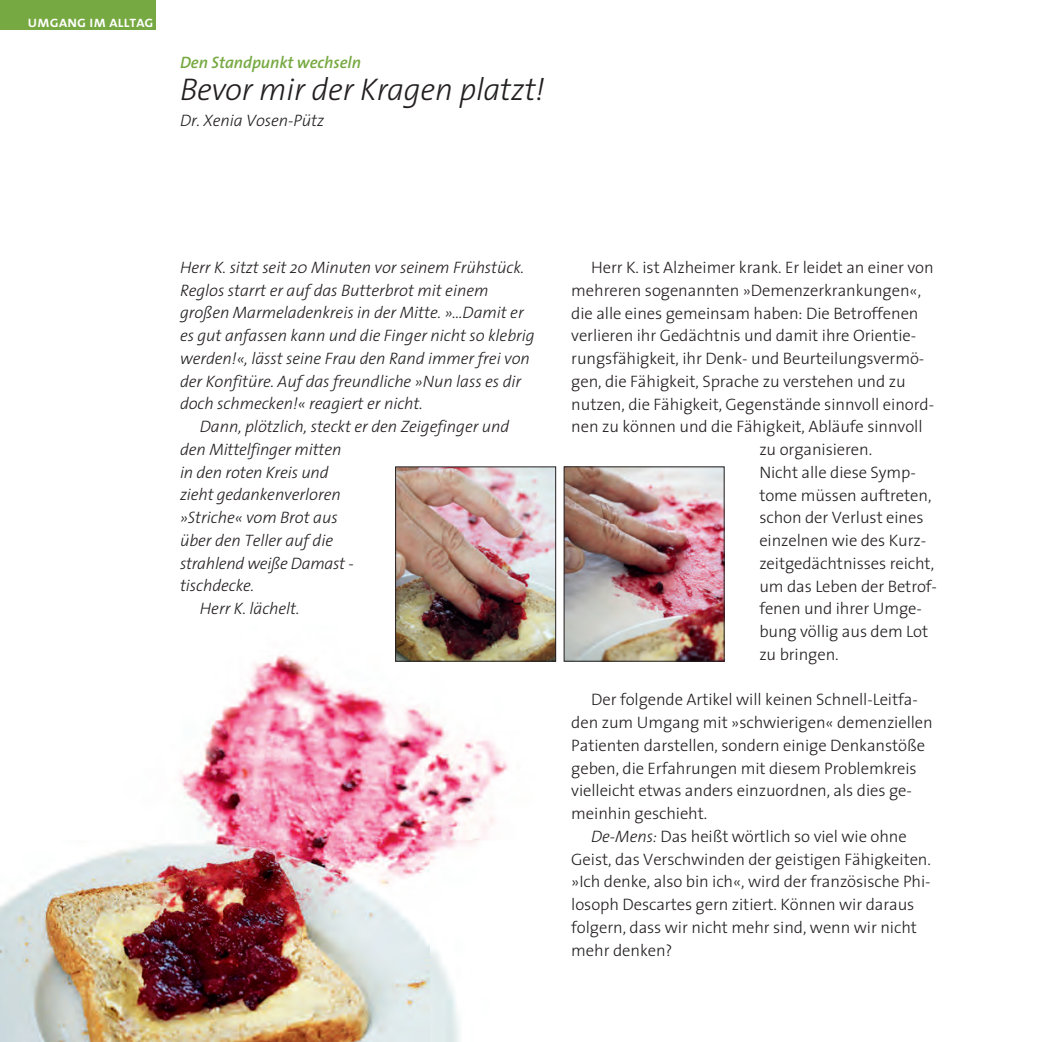
<style>
.page{position:relative;width:1042px;height:1042px;background:#fff}
.page>*{position:absolute;margin:0;border:0;box-sizing:border-box;transform-origin:0 0}
.t1{font:italic 300 31.5px "The Sans";letter-spacing:-.005em;color:#231f20}
.t2{font:300 16.62px "The Sans";letter-spacing:-.005em;color:#231f20}
.t3{font:italic 300 16.62px "The Sans";letter-spacing:-.005em;color:#231f20}
.t4{font:italic 600 16.62px "The Sans";letter-spacing:-.005em;color:#77a942}
.t5{font:15.75px "The Sans Semi Bold Caps";letter-spacing:-.02em;color:#fff}
.s1{font-style:italic}
</style>
<div class="page">
<img style="left:0;top:654px;width:540px;height:388px">
<div style="left:0;top:0;width:155px;height:30px;background:#77a942"></div>
<img style="left:397px;top:469px;width:157px;height:190px">
<div style="left:395px;top:467px;width:161px;height:194px;border:1px solid #231f20"></div>
<img style="left:566px;top:469px;width:156px;height:190px">
<div style="left:564px;top:467px;width:160px;height:194px;border:1px solid #231f20"></div>
<p class="t5" style="left:28px;top:16px;width:128px">umgang im alltag</p>
<p class="t4" style="left:180px;top:56px;width:182px">Den Standpunkt wechseln</p>
<h1 class="t1" style="left:180px;top:77px;width:366px">Bevor mir der Kragen platzt!</h1>
<p class="t3" style="left:180px;top:114px;width:146px">Dr. Xenia Vosen-Pütz</p>
<p class="t3" style="left:180px;top:261px;width:346px">Herr K. sitzt seit 20 Minuten vor seinem Frühstück.</p>
<p class="t3" style="left:180px;top:283px;width:310px">Reglos starrt er auf das Butterbrot mit einem</p>
<p class="t3" style="left:180px;top:306px;width:345px">großen Marmeladenkreis in der Mitte. »…Damit er</p>
<p class="t3" style="left:180px;top:329px;width:356px">es gut an fassen kann und die Finger nicht so klebrig</p>
<p class="t3" style="left:180px;top:352px;width:351px">wer den!«, lässt seine Frau den Rand immer frei von</p>
<p class="t3" style="left:180px;top:374px;width:343px">der Kon fitüre. Auf das freundliche »Nun lass es dir</p>
<p class="t3" style="left:180px;top:397px;width:244px">doch schmecken!« reagiert er nicht.</p>
<p class="t3" style="left:200px;top:420px;width:311px">Dann, plötzlich, steckt er den Zeigefinger und</p>
<p class="t3" style="left:180px;top:443px;width:163px">den Mittelfinger mitten</p>
<p class="t3" style="left:180px;top:465px;width:150px">in den roten Kreis und</p>
<p class="t3" style="left:180px;top:488px;width:162px">zieht ge dan kenverloren</p>
<p class="t3" style="left:180px;top:511px;width:159px">»Striche« vom Brot aus</p>
<p class="t3" style="left:180px;top:534px;width:155px">über den Teller auf die</p>
<p class="t3" style="left:180px;top:556px;width:175px">strahlend weiße Damast -</p>
<p class="t3" style="left:180px;top:579px;width:76px">tischdecke.</p>
<p class="t3" style="left:200px;top:602px;width:101px">Herr K. lächelt.</p>
<p class="t2" style="left:591px;top:261px;width:344px">Herr K. ist Alzheimer krank. Er leidet an einer von</p>
<p class="t2" style="left:571px;top:284px;width:351px">mehreren sogenannten »Demenzerkrankun gen«,</p>
<p class="t2" style="left:571px;top:306px;width:349px">die alle eines gemeinsam haben: Die Betrof fenen</p>
<p class="t2" style="left:571px;top:329px;width:346px">ver lie ren ihr Gedächtnis und damit ihre Orientie -</p>
<p class="t2" style="left:571px;top:352px;width:354px">rungs fähigkeit, ihr Denk- und Beurtei lungs vermö -</p>
<p class="t2" style="left:571px;top:375px;width:336px">gen, die Fähigkeit, Sprache zu verstehen und zu</p>
<p class="t2" style="left:571px;top:397px;width:364px">nutzen, die Fähigkeit, Gegenstände sinnvoll ein ord -</p>
<p class="t2" style="left:571px;top:420px;width:353px">nen zu kön nen und die Fähigkeit, Abläufe sinn voll</p>
<p class="t2" style="left:759px;top:443px;width:114px">zu organisieren.</p>
<p class="t2" style="left:759px;top:466px;width:158px">Nicht alle diese Symp -</p>
<p class="t2" style="left:759px;top:488px;width:174px">to me müssen auftre ten,</p>
<p class="t2" style="left:759px;top:511px;width:166px">schon der Verlust eines</p>
<p class="t2" style="left:759px;top:534px;width:168px">einzel nen wie des Kurz -</p>
<p class="t2" style="left:759px;top:557px;width:176px">zeit gedächtnisses reicht,</p>
<p class="t2" style="left:759px;top:579px;width:179px">um das Leben der Betrof -</p>
<p class="t2" style="left:759px;top:602px;width:164px">fenen und ihrer Umge -</p>
<p class="t2" style="left:759px;top:625px;width:170px">bung völlig aus dem Lot</p>
<p class="t2" style="left:759px;top:647px;width:81px">zu bringen.</p>
<p class="t2" style="left:591px;top:693px;width:328px">Der folgende Artikel will keinen Schnell-Leit fa -</p>
<p class="t2" style="left:571px;top:716px;width:363px">den zum Umgang mit »schwierigen« demenziellen</p>
<p class="t2" style="left:571px;top:738px;width:355px">Patien ten darstellen, sondern einige Denkanstöße</p>
<p class="t2" style="left:571px;top:761px;width:347px">geben, die Erfahrungen mit diesem Problemkreis</p>
<p class="t2" style="left:571px;top:784px;width:342px">vielleicht etwas anders einzuordnen, als dies ge -</p>
<p class="t2" style="left:571px;top:807px;width:137px">meinhin ge schieht.</p>
<p class="t2" style="left:591px;top:829px;width:317px"><span class="s1">De-Mens:</span> Das heißt wörtlich so viel wie ohne</p>
<p class="t2" style="left:571px;top:852px;width:361px">Geist, das Verschwinden der geistigen Fähigkeiten.</p>
<p class="t2" style="left:571px;top:875px;width:361px">»Ich denke, also bin ich«, wird der französische Phi -</p>
<p class="t2" style="left:571px;top:898px;width:344px">losoph Descartes gern zitiert. Können wir daraus</p>
<p class="t2" style="left:571px;top:920px;width:347px">folgern, dass wir nicht mehr sind, wenn wir nicht</p>
<p class="t2" style="left:571px;top:943px;width:103px">mehr denken?</p>
</div>
